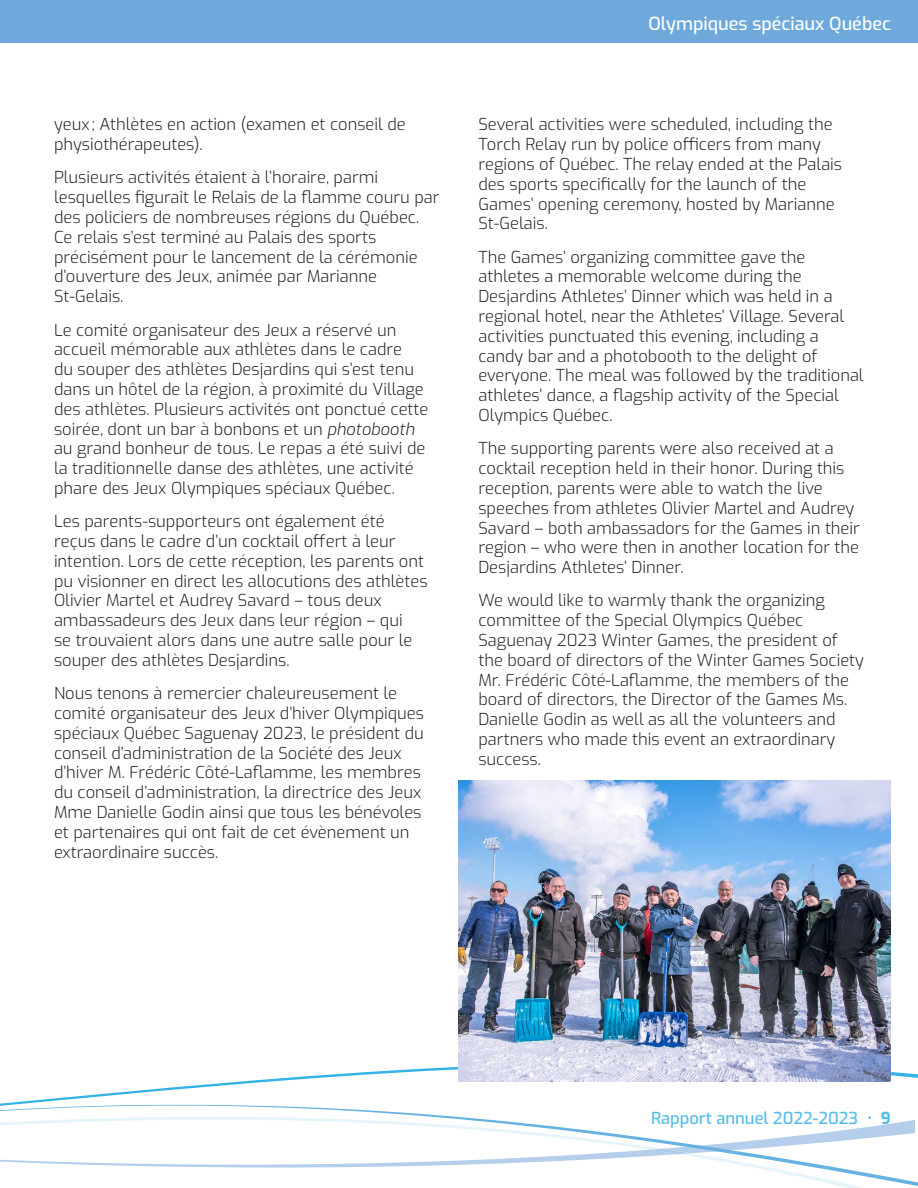
<style>
.page{position:relative;width:918px;height:1188px;background:#fff}
.page>*{position:absolute;margin:0;border:0;box-sizing:border-box;transform-origin:0 0}
.t1{font:500 18px "Exo";color:#fff}
.t2{font:300 16.5px/19.8px "Exo";color:#231f20}
.t3{font:500 16.5px "Exo";color:#53bceb}
.s1{font-style:italic}
.s2{font-weight:700}
</style>
<div class="page">
<svg style="left:717px;top:1150px;width:201px;height:38px"></svg>
<img style="left:589px;top:1151px;width:102px;height:3px">
<img style="left:0;top:1056px;width:915px;height:94px">
<img style="left:0;top:1140px;width:732px;height:11px">
<div style="left:0;top:0;width:918px;height:43px;background:#6fa9db"></div>
<img style="left:459px;top:781px;width:432px;height:300px">
<p class="t2" style="left:54px;top:114px;width:353px">yeux ; Athlètes en action (examen et conseil de physiothérapeutes).</p>
<p class="t2" style="left:54px;top:167px;width:387px">Plusieurs activités étaient à l’horaire, parmi lesquelles figurait le Relais de la flamme couru par des policiers de nombreuses régions du Québec.<br>Ce relais s’est terminé au Palais des sports précisément pour le lancement de la cérémonie d’ouverture des Jeux, animée par Marianne St-Gelais.</p>
<p class="t2" style="left:54px;top:319px;width:376px">Le comité organisateur des Jeux a réservé un accueil mémorable aux athlètes dans le cadre<br>du souper des athlètes Desjardins qui s’est tenu dans un hôtel de la région, à proximité du Village des athlètes. Plusieurs activités ont ponctué cette soirée, dont un bar à bonbons et un <span class="s1">photobooth </span>au grand bonheur de tous. Le repas a été suivi de la traditionnelle danse des athlètes, une activité phare des Jeux Olympiques spéciaux Québec.</p>
<p class="t2" style="left:54px;top:511px;width:375px">Les parents-supporteurs ont également été reçus dans le cadre d’un cocktail offert à leur intention. Lors de cette réception, les parents ont pu visionner en direct les allocutions des athlètes Olivier Martel et Audrey Savard – tous deux ambassadeurs des Jeux dans leur région – qui<br>se trouvaient alors dans une autre salle pour le souper des athlètes Desjardins.</p>
<p class="t2" style="left:54px;top:682px;width:372px">Nous tenons à remercier chaleureusement le comité organisateur des Jeux d’hiver Olympiques spéciaux Québec Saguenay 2023, le président du conseil d’administration de la Société des Jeux d’hiver M. Frédéric Côté-Laflamme, les membres du conseil d’administration, la directrice des Jeux Mme Danielle Godin ainsi que tous les bénévoles et partenaires qui ont fait de cet évènement un extraordinaire succès.</p>
<p class="t1" style="left:648px;top:11px;width:244px">Olympiques spéciaux Québec</p>
<p class="t2" style="left:478px;top:114px;width:365px">Several activities were scheduled, including the Torch Relay run by police officers from many regions of Québec. The relay ended at the Palais des sports specifically for the launch of the Games’ opening ceremony, hosted by Marianne St-Gelais.</p>
<p class="t2" style="left:478px;top:246px;width:387px">The Games’ organizing committee gave the athletes a memorable welcome during the Desjardins Athletes’ Dinner which was held in a regional hotel, near the Athletes’ Village. Several activities punctuated this evening, including a candy bar and a photobooth to the delight of everyone. The meal was followed by the traditional athletes’ dance, a flagship activity of the Special Olympics Québec.</p>
<p class="t2" style="left:478px;top:438px;width:383px">The supporting parents were also received at a cocktail reception held in their honor. During this reception, parents were able to watch the live speeches from athletes Olivier Martel and Audrey Savard – both ambassadors for the Games in their region – who were then in another location for the Desjardins Athletes’ Dinner.</p>
<p class="t2" style="left:478px;top:590px;width:387px">We would like to warmly thank the organizing committee of the Special Olympics Québec Saguenay 2023 Winter Games, the president of the board of directors of the Winter Games Society Mr. Frédéric Côté-Laflamme, the members of the board of directors, the Director of the Games Ms.<br>Danielle Godin as well as all the volunteers and partners who made this event an extraordinary success.</p>
<p class="t3" style="left:651px;top:1106px;width:241px">Rapport annuel 2022-2023 • <span class="s2">9</span></p>
</div>
